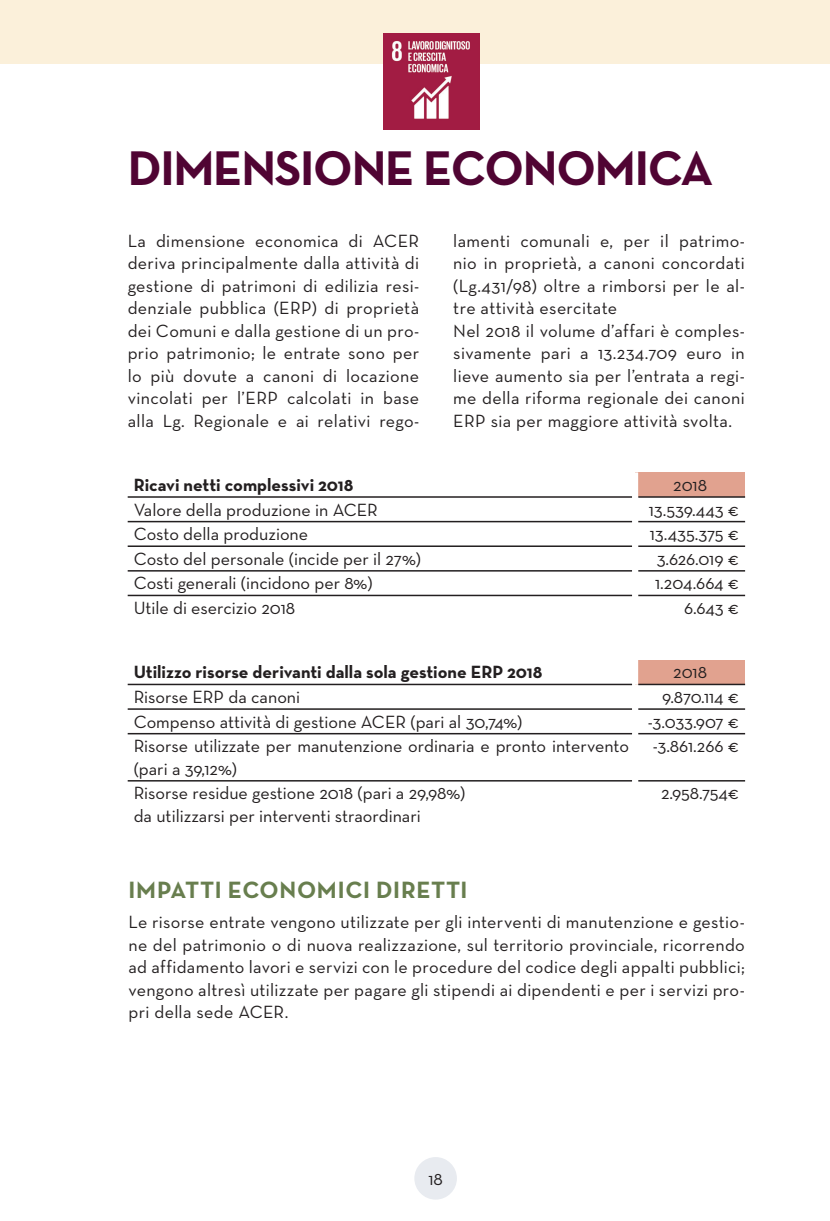
<style>
.page{position:relative;width:830px;height:1221px;background:#fff}
.page>*{position:absolute;margin:0;border:0;box-sizing:border-box;transform-origin:0 0}
.t1{font:700 49.5px "Neutra Text";letter-spacing:-.025em;color:#500433}
.t2{font:700 24px "Neutra Text";letter-spacing:.03em;color:#687e4e}
.t3{font:18px/22.5px "Neutra Text";color:#231f20;text-align:justify}
.t4{font:700 18px "Neutra Text";color:#231f20}
</style>
<div class="page">
<div style="left:0;top:0;width:829px;height:64px;background:#fbf0da"></div>
<div style="left:414px;top:1156px;width:42px;height:43px;background:#e8ebf0;border-radius:50%"></div>
<img style="left:383px;top:33px;width:96px;height:96px">
<div style="left:634px;top:472px;width:110px;height:25px;background:#e1a28f"></div>
<hr style="left:128px;top:496px;width:504px;height:1px;background:#231f20">
<hr style="left:128px;top:521px;width:504px;height:1px;background:#231f20">
<hr style="left:128px;top:545px;width:504px;height:2px;background:#231f20">
<hr style="left:128px;top:570px;width:504px;height:1px;background:#231f20">
<hr style="left:638px;top:496px;width:106px;height:1px;background:#231f20">
<hr style="left:638px;top:521px;width:106px;height:1px;background:#231f20">
<hr style="left:638px;top:545px;width:106px;height:2px;background:#231f20">
<hr style="left:638px;top:570px;width:106px;height:1px;background:#231f20">
<hr style="left:128px;top:594px;width:504px;height:2px;background:#231f20">
<hr style="left:638px;top:594px;width:106px;height:2px;background:#231f20">
<div style="left:632px;top:472px;width:6px;height:25px;background:#fff"></div>
<div style="left:634px;top:659px;width:110px;height:25px;background:#e1a28f"></div>
<hr style="left:128px;top:683px;width:504px;height:2px;background:#231f20">
<hr style="left:128px;top:708px;width:504px;height:1px;background:#231f20">
<hr style="left:128px;top:733px;width:504px;height:1px;background:#231f20">
<hr style="left:638px;top:683px;width:106px;height:2px;background:#231f20">
<hr style="left:638px;top:708px;width:106px;height:1px;background:#231f20">
<hr style="left:638px;top:733px;width:106px;height:1px;background:#231f20">
<hr style="left:128px;top:780px;width:504px;height:1px;background:#231f20">
<hr style="left:638px;top:780px;width:106px;height:1px;background:#231f20">
<div style="left:632px;top:659px;width:6px;height:25px;background:#fff"></div>
<p class="t1" style="left:128px;top:137px;width:586px">DIMENSIONE ECONOMICA</p>
<p class="t3" style="left:128px;top:229px;width:293px">La dimensione economica di ACER deriva principalmente dalla attività di gestione di patrimoni di edilizia resi&shy;denziale pubblica (ERP) di proprietà dei Comuni e dalla gestione di un pro&shy;prio patrimonio; le entrate sono per lo più dovute a canoni di locazione vincolati per l’ERP calcolati in base alla Lg. Regionale e ai relativi rego-</p>
<p class="t3" style="left:453px;top:229px;width:293px">lamenti comunali e, per il patrimo&shy;nio in proprietà, a canoni concordati (Lg.431/98) oltre a rimborsi per le al&shy;tre attività esercitate</p>
<p class="t3" style="left:453px;top:319px;width:293px">Nel 2018 il volume d’affari è comples&shy;sivamente pari a 13.234.709 euro in lieve aumento sia per l’entrata a regi&shy;me della riforma regionale dei canoni ERP sia per maggiore attività svolta.</p>
<p class="t4" style="left:134px;top:473px;width:221px">Ricavi netti complessivi 2018</p>
<p class="t3" style="left:672px;top:473px;width:35px">2018</p>
<p class="t3" style="left:134px;top:498px;width:246px">Valore della produzione in ACER</p>
<p class="t3" style="left:648px;top:498px;width:92px">13.539.443 €</p>
<p class="t3" style="left:134px;top:522px;width:176px">Costo della produzione</p>
<p class="t3" style="left:649px;top:522px;width:91px">13.435.375 €</p>
<p class="t3" style="left:134px;top:547px;width:289px">Costo del personale (incide per il 27%)</p>
<p class="t3" style="left:656px;top:547px;width:84px">3.626.019 €</p>
<p class="t3" style="left:134px;top:571px;width:240px">Costi generali (incidono per 8%)</p>
<p class="t3" style="left:654px;top:571px;width:85px">1.204.664 €</p>
<p class="t3" style="left:134px;top:596px;width:163px">Utile di esercizio 2018</p>
<p class="t3" style="left:683px;top:596px;width:56px">6.643 €</p>
<p class="t4" style="left:134px;top:661px;width:410px">Utilizzo risorse derivanti dalla sola gestione ERP 2018</p>
<p class="t3" style="left:672px;top:660px;width:35px">2018</p>
<p class="t3" style="left:134px;top:685px;width:168px">Risorse ERP da canoni</p>
<p class="t3" style="left:662px;top:685px;width:78px">9.870.114 €</p>
<p class="t3" style="left:134px;top:710px;width:390px">Compenso attività di gestione ACER (pari al 30,74%)</p>
<p class="t3" style="left:647px;top:710px;width:93px">-3.033.907 €</p>
<p class="t3" style="left:134px;top:734px;width:496px">Risorse utilizzate per manutenzione ordinaria e pronto intervento (pari a 39,12%)</p>
<p class="t3" style="left:652px;top:734px;width:88px">-3.861.266 €</p>
<p class="t3" style="left:134px;top:781px;width:333px">Risorse residue gestione 2018 (pari a 29,98%)</p>
<p class="t3" style="left:134px;top:804px;width:288px">da utilizzarsi per interventi straordinari</p>
<p class="t3" style="left:660px;top:781px;width:80px">2.958.754€</p>
<p class="t2" style="left:128px;top:875px;width:340px">IMPATTI ECONOMICI DIRETTI</p>
<p class="t3" style="left:128px;top:910px;width:617px">Le risorse entrate vengono utilizzate per gli interventi di manutenzione e gestio&shy;ne del patrimonio o di nuova realizzazione, sul territorio provinciale, ricorrendo ad affidamento lavori e servizi con le procedure del codice degli appalti pubblici; vengono altresì utilizzate per pagare gli stipendi ai dipendenti e per i servizi pro&shy;pri della sede ACER.</p>
<p class="t3" style="left:428px;top:1166px;width:16px">18</p>
</div>
